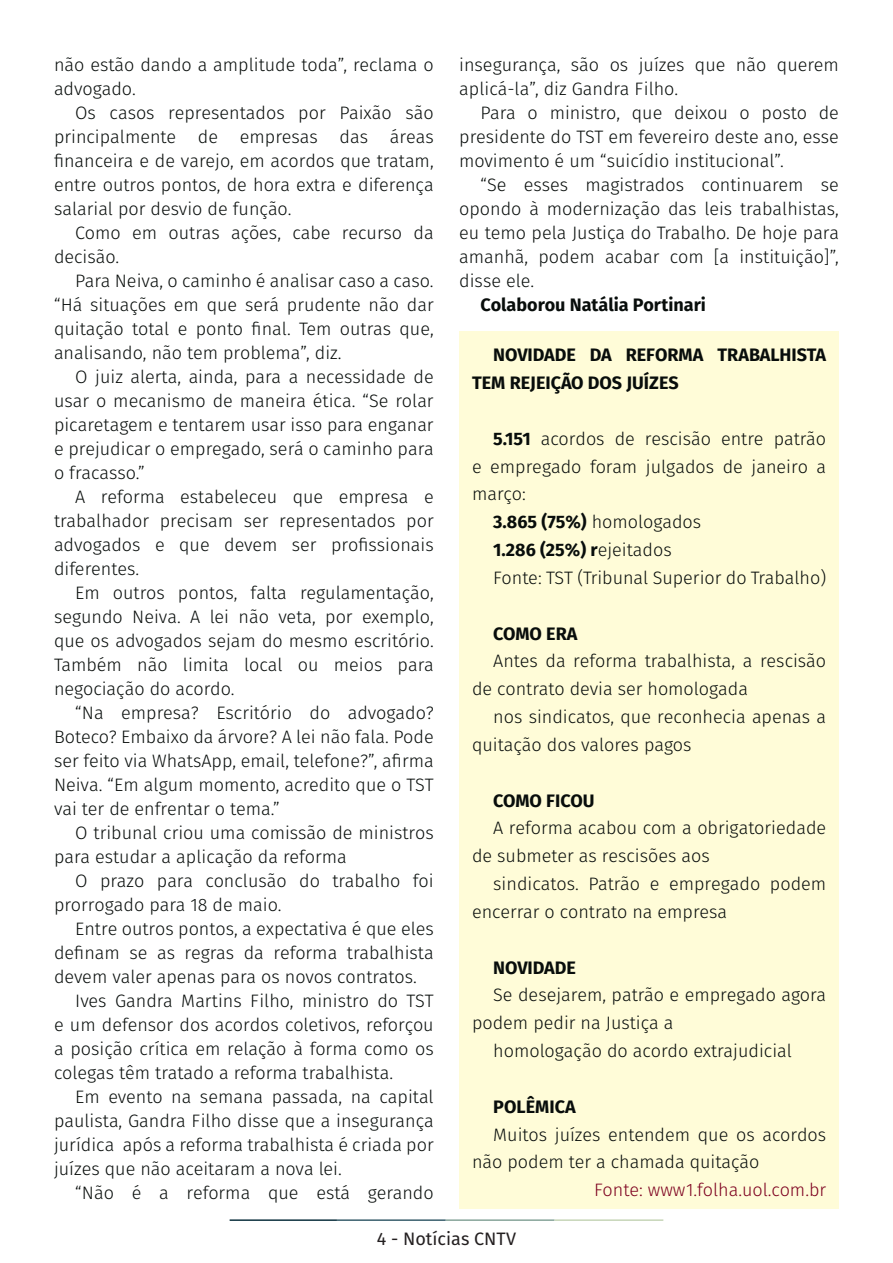
<style>
.page{position:relative;width:893px;height:1263px;background:#fff}
.page>*{position:absolute;margin:0;border:0;box-sizing:border-box;transform-origin:0 0}
.t1{font:300 18px/24px "Fira Sans";color:#080d0b;text-align:justify}
.t2{font:700 18px/27.9px "Fira Sans";color:#080d0b}
.t3{font:300 18px "Fira Sans";color:#7e0220}
.t4{font:18px "Fira Sans";color:#231f20}
.s1{font-weight:700}
.s2{font-weight:300}
</style>
<div class="page">
<hr style="left:230px;top:1219px;width:107px;height:2px;background:#0e323f">
<hr style="left:337px;top:1219px;width:109px;height:2px;background:#3a5f6d">
<hr style="left:446px;top:1219px;width:109px;height:2px;background:#87a59a">
<hr style="left:555px;top:1219px;width:108px;height:2px;background:#c6d5b7">
<div style="left:459px;top:332px;width:380px;height:877px;background:#fffcd8"></div>
<p class="t1" style="left:54px;top:52px;width:381px">não estão dando a amplitude toda”, reclama o advogado.</p>
<p class="t1" style="left:54px;top:100px;width:381px;text-indent:21px">Os casos representados por Paixão são principalmente de empresas das áreas financeira e de varejo, em acordos que tratam, entre outros pontos, de hora extra e diferença salarial por desvio de função.</p>
<p class="t1" style="left:54px;top:220px;width:381px;text-indent:21px">Como em outras ações, cabe recurso da decisão.</p>
<p class="t1" style="left:54px;top:268px;width:381px;text-indent:21px">Para Neiva, o caminho é analisar caso a caso. “Há situações em que será prudente não dar quitação total e ponto final. Tem outras que, analisando, não tem problema”, diz.</p>
<p class="t1" style="left:54px;top:364px;width:381px;text-indent:21px">O juiz alerta, ainda, para a necessidade de usar o mecanismo de maneira ética. “Se rolar picaretagem e tentarem usar isso para enganar e prejudicar o empregado, será o caminho para o fracasso.”</p>
<p class="t1" style="left:54px;top:484px;width:381px;text-indent:21px">A reforma estabeleceu que empresa e trabalhador precisam ser representados por advogados e que devem ser profissionais diferentes.</p>
<p class="t1" style="left:54px;top:580px;width:381px;text-indent:21px">Em outros pontos, falta regulamentação, segundo Neiva. A lei não veta, por exemplo, que os advogados sejam do mesmo escritório.<br>Também não limita local ou meios para negociação do acordo.</p>
<p class="t1" style="left:54px;top:700px;width:381px;text-indent:21px">“Na empresa? Escritório do advogado?<br>Boteco? Embaixo da árvore? A lei não fala. Pode ser feito via WhatsApp, email, telefone?”, afirma Neiva. “Em algum momento, acredito que o TST vai ter de enfrentar o tema.”</p>
<p class="t1" style="left:54px;top:820px;width:381px;text-indent:21px">O tribunal criou uma comissão de ministros para estudar a aplicação da reforma</p>
<p class="t1" style="left:54px;top:868px;width:381px;text-indent:21px">O prazo para conclusão do trabalho foi prorrogado para 18 de maio.</p>
<p class="t1" style="left:54px;top:916px;width:381px;text-indent:21px">Entre outros pontos, a expectativa é que eles definam se as regras da reforma trabalhista devem valer apenas para os novos contratos.</p>
<p class="t1" style="left:54px;top:988px;width:381px;text-indent:21px">Ives Gandra Martins Filho, ministro do TST e um defensor dos acordos coletivos, reforçou a posição crítica em relação à forma como os colegas têm tratado a reforma trabalhista.</p>
<p class="t1" style="left:54px;top:1084px;width:381px;text-indent:21px">Em evento na semana passada, na capital paulista, Gandra Filho disse que a insegurança jurídica após a reforma trabalhista é criada por juízes que não aceitaram a nova lei.</p>
<p class="t1" style="left:75px;top:1180px;width:360px">“Não é a reforma que está gerando</p>
<p class="t1" style="left:459px;top:52px;width:381px">insegurança, são os juízes que não querem aplicá-la”, diz Gandra Filho.</p>
<p class="t1" style="left:459px;top:100px;width:381px;text-indent:21px">Para o ministro, que deixou o posto de presidente do TST em fevereiro deste ano, esse movimento é um “suicídio institucional”.</p>
<p class="t1" style="left:459px;top:172px;width:381px;text-indent:21px">“Se esses magistrados continuarem se opondo à modernização das leis trabalhistas, eu temo pela Justiça do Trabalho. De hoje para amanhã, podem acabar com [a instituição]”, disse ele.</p>
<p class="t2" style="left:480px;top:289px;width:227px">Colaborou Natália Portinari</p>
<p class="t2" style="left:472px;top:340px;width:356px;text-indent:21px">NOVIDADE DA REFORMA TRABALHISTA<br>TEM REJEIÇÃO DOS JUÍZES</p>
<p class="t1" style="left:472px;top:424px;width:356px;line-height:27.9px;text-indent:21px"><span class="s1">5.151</span> acordos de rescisão entre patrão e empregado foram julgados de janeiro a março:</p>
<p class="t1" style="left:493px;top:510px;width:209px"><span class="s1">3.865 (75%)</span> homologados</p>
<p class="t2" style="left:493px;top:535px;width:180px">1.286 (25%) r<span class="s2">ejeitados</span></p>
<p class="t1" style="left:493px;top:566px;width:334px">Fonte: TST (Tribunal Superior do Trabalho)</p>
<p class="t2" style="left:493px;top:618px;width:86px">COMO ERA</p>
<p class="t1" style="left:472px;top:647px;width:356px;line-height:27.9px;text-indent:21px">Antes da reforma trabalhista, a rescisão de contrato devia ser homologada</p>
<p class="t1" style="left:472px;top:703px;width:356px;line-height:27.9px;text-indent:21px">nos sindicatos, que reconhecia apenas a quitação dos valores pagos</p>
<p class="t2" style="left:493px;top:785px;width:103px">COMO FICOU</p>
<p class="t1" style="left:472px;top:814px;width:356px;line-height:27.9px;text-indent:21px">A reforma acabou com a obrigatoriedade de submeter as rescisões aos</p>
<p class="t1" style="left:472px;top:870px;width:356px;line-height:27.9px;text-indent:21px">sindicatos. Patrão e empregado podem encerrar o contrato na empresa</p>
<p class="t2" style="left:493px;top:952px;width:84px">NOVIDADE</p>
<p class="t1" style="left:472px;top:981px;width:356px;line-height:27.9px;text-indent:21px">Se desejarem, patrão e empregado agora podem pedir na Justiça a</p>
<p class="t1" style="left:493px;top:1039px;width:300px">homologação do acordo extrajudicial</p>
<p class="t2" style="left:493px;top:1091px;width:84px">POLÊMICA</p>
<p class="t1" style="left:472px;top:1120px;width:356px;line-height:27.9px;text-indent:21px">Muitos juízes entendem que os acordos não podem ter a chamada quitação</p>
<p class="t3" style="left:594px;top:1177px;width:233px">Fonte: www1.folha.uol.com.br</p>
<p class="t4" style="left:377px;top:1225px;width:141px">4 - Notícias CNTV</p>
</div>
